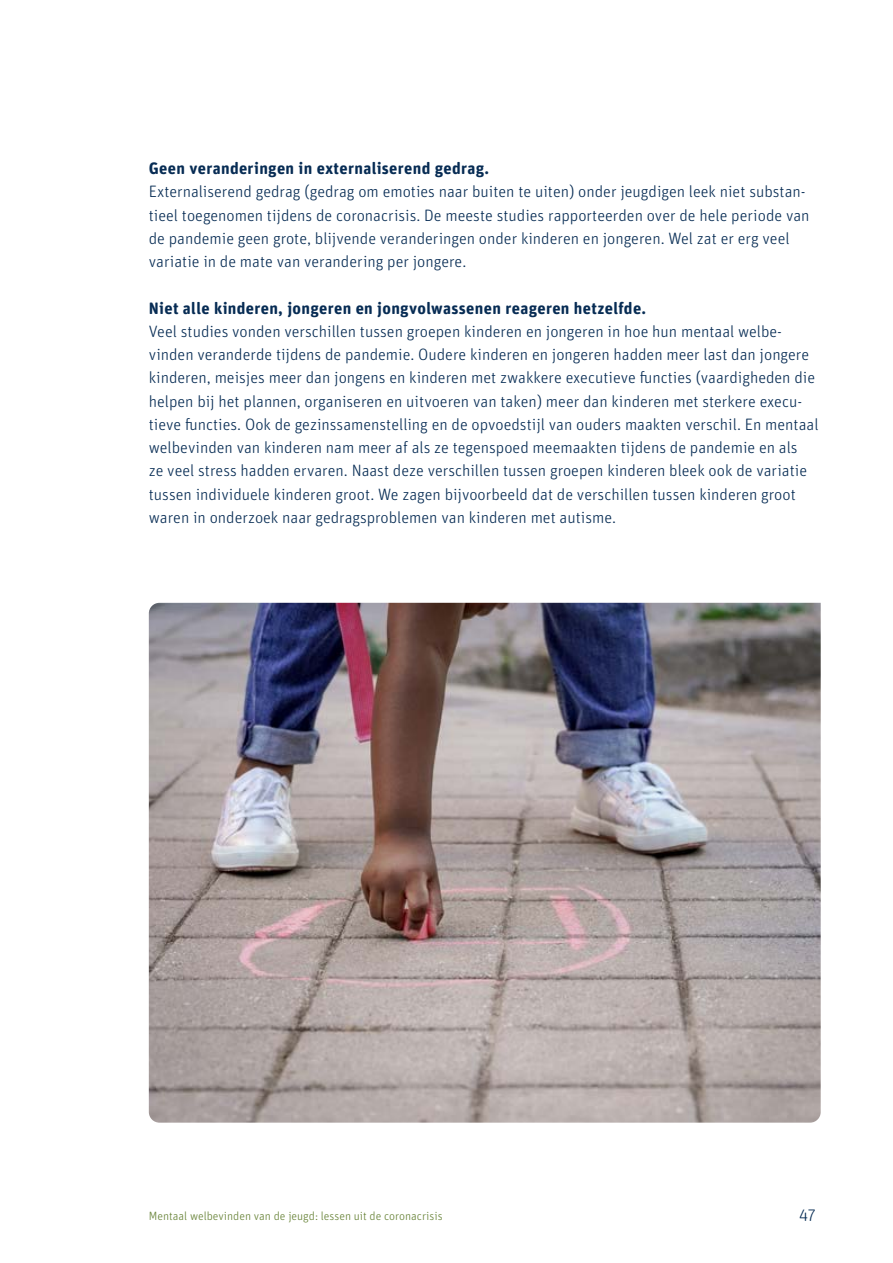
<style>
.page{position:relative;width:893px;height:1263px;background:#fff}
.page>*{position:absolute;margin:0;border:0;box-sizing:border-box;transform-origin:0 0}
.plattetekst_online{font:300 16.5px/23.2px "Unit Rounded Pro";color:#072c54}
.Tussenkop_blauw_vet{font:700 16.5px "Unit Rounded Pro";letter-spacing:.02em;color:#072c54}
.t1{font:300 12px "Unit Rounded Pro";color:#648033}
</style>
<div class="page">
<img style="left:149px;top:603px;width:672px;height:520px">
<h3 class="Tussenkop_blauw_vet" style="left:149px;top:156px;width:342px">Geen veranderingen in externaliserend gedrag.</h3>
<p class="plattetekst_online" style="left:149px;top:180px;width:662px">Externaliserend gedrag (gedrag om emoties naar buiten te uiten) onder jeugdigen leek niet substan&shy;tieel toegenomen tijdens de coronacrisis. De meeste studies rapporteerden over de hele periode van de pandemie geen grote, blijvende veranderingen onder kinderen en jongeren. Wel zat er erg veel variatie in de mate van verandering per jongere.</p>
<h3 class="Tussenkop_blauw_vet" style="left:149px;top:296px;width:499px">Niet alle kinderen, jongeren en jongvolwassenen reageren hetzelfde.</h3>
<p class="plattetekst_online" style="left:149px;top:319px;width:671px">Veel studies vonden verschillen tussen groepen kinderen en jongeren in hoe hun mentaal welbe&shy;vinden veranderde tijdens de pandemie. Oudere kinderen en jongeren hadden meer last dan jongere kinderen, meisjes meer dan jongens en kinderen met zwakkere executieve functies (vaardigheden die helpen bij het plannen, organiseren en uitvoeren van taken) meer dan kinderen met sterkere execu&shy;tieve functies. Ook de gezinssamenstelling en de opvoedstijl van ouders maakten verschil. En mentaal welbevinden van kinderen nam meer af als ze tegenspoed meemaakten tijdens de pandemie en als<br>ze veel stress hadden ervaren. Naast deze verschillen tussen groepen kinderen bleek ook de variatie tussen individuele kinderen groot. We zagen bijvoorbeeld dat de verschillen tussen kinderen groot waren in onderzoek naar gedragsproblemen van kinderen met autisme.</p>
<p class="t1" style="left:149px;top:1209px;width:295px">Mentaal welbevinden van de jeugd: lessen uit de coronacrisis</p>
<p class="plattetekst_online" style="left:799px;top:1203px;width:18px">47</p>
</div>
